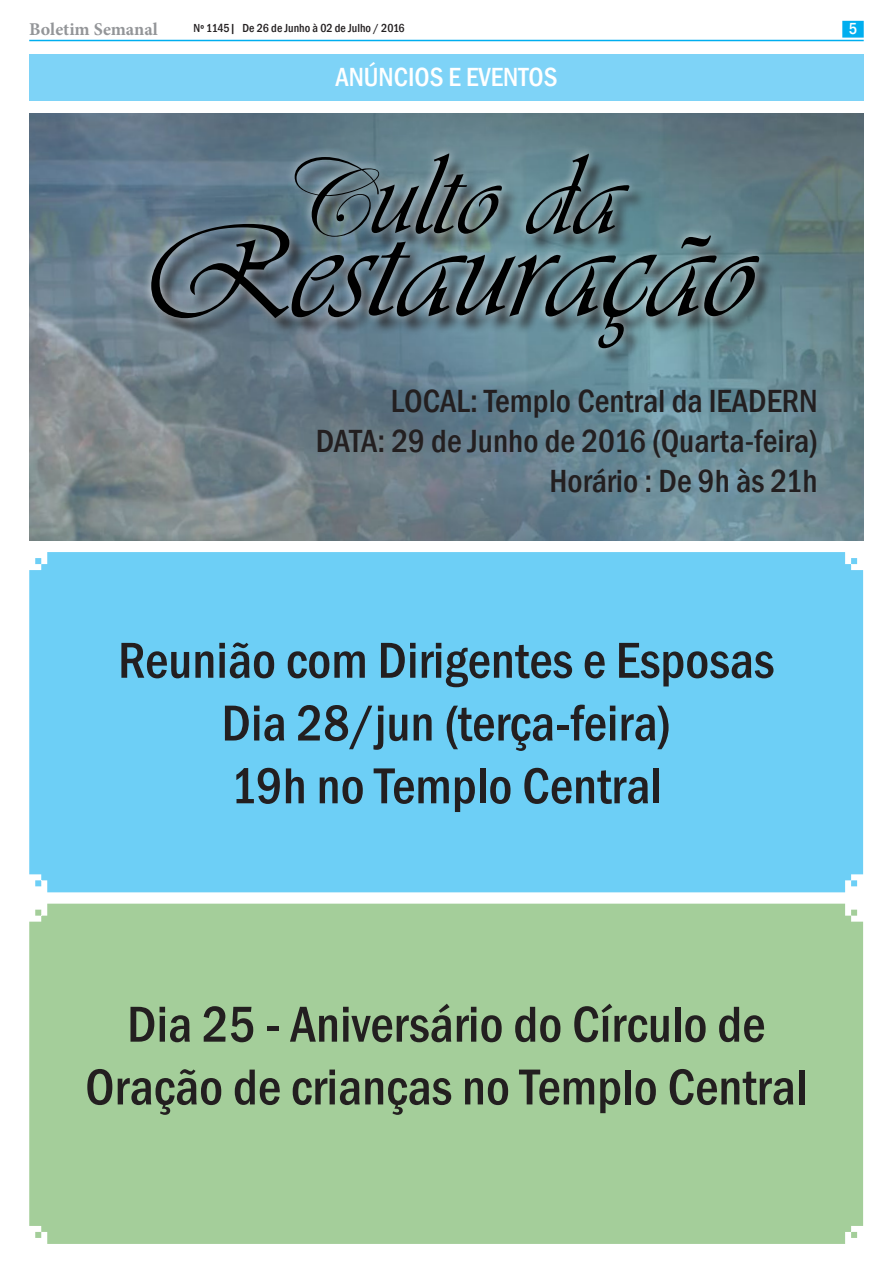
<style>
.page{position:relative;width:893px;height:1263px;background:#fff}
.page>*{position:absolute;margin:0;border:0;box-sizing:border-box;transform-origin:0 0}
.t1{font:150px "Vivaldii";color:#000}
.t2{font:120px "Vivaldii";color:#000}
.t3{font:500 condensed 52.35px/62.7px "Franklin Gothic";color:#231f20;text-align:center}
.t4{font:500 condensed 33px/39.6px "Franklin Gothic";color:#231f20;text-align:right}
.t5{font:500 condensed 27px "Franklin Gothic";color:#fff}
.t6{font:700 18px "Minion Pro";color:#939598}
.t7{font:500 condensed 16.5px "Franklin Gothic";color:#fff}
.t8{font:500 condensed 12px "Franklin Gothic";color:#231f20}
.s1{font-family:"Edwardian Script ITC";font-size:111px}
.s2{font-size:135px}
</style>
<div class="page">
<hr style="left:29px;top:40px;width:835px;height:1px;background:#00aeef">
<div style="left:842px;top:21px;width:22px;height:17px;background:#00aeef;border:2px solid #00aeef"></div>
<div style="left:29px;top:54px;width:835px;height:47px;background:#7ed3f7"></div>
<img style="left:29px;top:114px;width:834px;height:427px">
<div style="left:29px;top:904px;width:834px;height:340px;background:#a4ce9a"></div>
<div style="left:29px;top:552px;width:834px;height:340px;background:#6dcff6"></div>
<div style="left:154px;top:156px;width:624px;height:210px;background:#231f20;opacity:.75"></div>
<div style="left:142px;top:144px;width:626px;height:213px;background:#fff;opacity:.75"></div>
<p class="t6" style="left:29px;top:16px;width:130px">Boletim Semanal</p>
<p class="t8" style="left:194px;top:20px;width:213px">Nº 1145| De 26 de Junho à 02 de Julho / 2016</p>
<p class="t7" style="left:849px;top:18px;width:10px">5</p>
<p class="t5" style="left:335px;top:60px;width:224px">ANÚNCIOS E EVENTOS</p>
<h2 class="t2" style="left:275px;top:125px;width:345px"><span class="s1">C</span>ulto da</h2>
<h1 class="t1" style="left:141px;top:181px;width:614px"><span class="s2">R</span>estauração</h1>
<p class="t4" style="left:316px;top:381px;width:503px">LOCAL: Templo Central da IEADERN<br>DATA: 29 de Junho de 2016 (Quarta-feira)<br>Horário : De 9h às 21h</p>
<p class="t3" style="left:118px;top:628px;width:658px">Reunião com Dirigentes e Esposas<br>Dia 28/jun (terça-feira)<br>19h no Templo Central</p>
<p class="t3" style="left:85px;top:992px;width:724px">Dia 25 - Aniversário do Círculo de<br>Oração de crianças no Templo Central</p>
</div>
